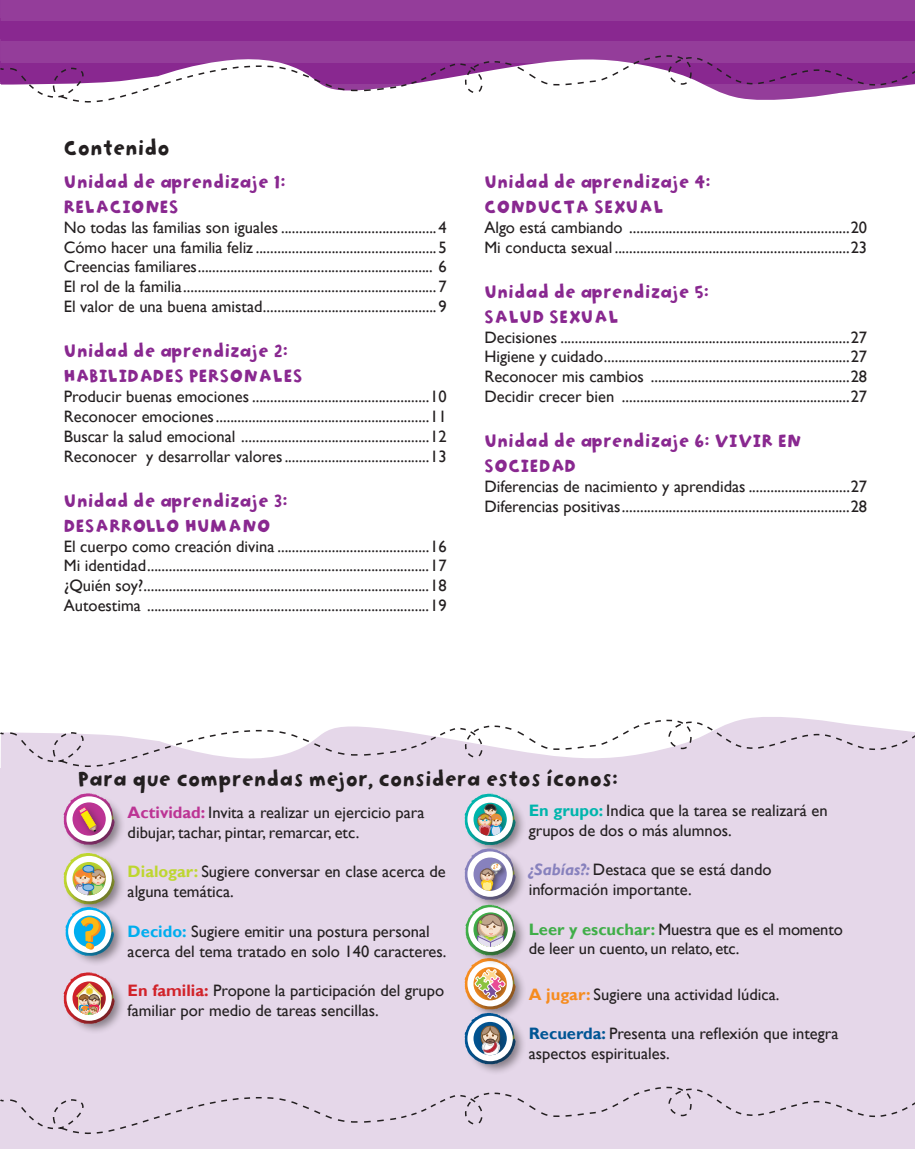
<style>
.page{position:relative;width:915px;height:1149px;background:#fff}
.page>*{position:absolute;margin:0;border:0;box-sizing:border-box;transform-origin:0 0}
.t1{font:24px "Slappy Inline";color:#231f20}
.INDICE_UNIDAD{font:21px/25.2px "Slappy Inline";color:#892890}
.INDICE_TXT_SEC{font:16.5px/19.8px "Gill Sans";color:#231f20}
.t2{font:700 6px "Myriad Pro";color:#f7931d}
.s1{font-weight:700;color:#bc3494}
.s2{font-weight:700;color:#bed630}
.s3{font-weight:700;color:#00aeef}
.s4{font-weight:700;color:#d1232a}
.s5{font-weight:700;color:#00b5ac}
.s6{font-weight:700;font-style:italic;color:#8781bd}
.s7{font-weight:700;color:#40ae49}
.s8{font-weight:700;color:#f68c1f}
.s9{font-weight:700;color:#005594}
</style>
<div class="page">
<svg style="left:0;top:73px;width:914px;height:30px"></svg>
<svg style="left:0;top:0;width:914px;height:73px;background:#933d99"></svg>
<div style="left:0;top:767px;width:914px;height:381px;background:#e5d7e9"></div>
<svg style="left:0;top:717px;width:914px;height:51px"></svg>
<svg style="left:0;top:793px;width:914px;height:342px"></svg>
<p class="t1" style="left:64px;top:132px;width:108px">Contenido</p>
<p class="INDICE_UNIDAD" style="left:64px;top:168px;width:223px">Unidad de aprendizaje 1:</p>
<p class="INDICE_UNIDAD" style="left:64px;top:194px;width:117px">RELACIONES</p>
<p class="INDICE_TXT_SEC" style="left:64px;top:217px;width:384px">No todas las familias son iguales ...........................................4</p>
<p class="INDICE_TXT_SEC" style="left:64px;top:237px;width:384px">Cómo hacer una familia feliz ..................................................5</p>
<p class="INDICE_TXT_SEC" style="left:64px;top:257px;width:384px">Creencias familiares................................................................. 6</p>
<p class="INDICE_TXT_SEC" style="left:64px;top:277px;width:384px">El rol de la familia......................................................................7</p>
<p class="INDICE_TXT_SEC" style="left:64px;top:297px;width:384px">El valor de una buena amistad................................................9</p>
<p class="INDICE_UNIDAD" style="left:64px;top:338px;width:226px">Unidad de aprendizaje 2:</p>
<p class="INDICE_UNIDAD" style="left:64px;top:363px;width:241px">HABILIDADES PERSONALES</p>
<p class="INDICE_TXT_SEC" style="left:64px;top:387px;width:384px">Producir buenas emociones .................................................10</p>
<p class="INDICE_TXT_SEC" style="left:64px;top:406px;width:384px">Reconocer emociones...........................................................11</p>
<p class="INDICE_TXT_SEC" style="left:64px;top:426px;width:384px">Buscar la salud emocional ....................................................12</p>
<p class="INDICE_TXT_SEC" style="left:64px;top:446px;width:384px">Reconocer y desarrollar valores........................................13</p>
<p class="INDICE_UNIDAD" style="left:64px;top:487px;width:225px">Unidad de aprendizaje 3:</p>
<p class="INDICE_UNIDAD" style="left:64px;top:512px;width:209px">DESARROLLO HUMANO</p>
<p class="INDICE_TXT_SEC" style="left:64px;top:536px;width:384px">El cuerpo como creación divina ..........................................16</p>
<p class="INDICE_TXT_SEC" style="left:64px;top:556px;width:384px">Mi identidad..............................................................................17</p>
<p class="INDICE_TXT_SEC" style="left:64px;top:576px;width:384px">¿Quién soy?...............................................................................18</p>
<p class="INDICE_TXT_SEC" style="left:64px;top:595px;width:384px">Autoestima ..............................................................................19</p>
<p class="INDICE_UNIDAD" style="left:484px;top:168px;width:228px">Unidad de aprendizaje 4:</p>
<p class="INDICE_UNIDAD" style="left:484px;top:194px;width:181px">CONDUCTA SEXUAL</p>
<p class="INDICE_TXT_SEC" style="left:484px;top:217px;width:384px">Algo está cambiando .............................................................20</p>
<p class="INDICE_TXT_SEC" style="left:484px;top:237px;width:384px">Mi conducta sexual .................................................................23</p>
<p class="INDICE_UNIDAD" style="left:484px;top:278px;width:226px">Unidad de aprendizaje 5:</p>
<p class="INDICE_UNIDAD" style="left:484px;top:303px;width:136px">SALUD SEXUAL</p>
<p class="INDICE_TXT_SEC" style="left:484px;top:327px;width:384px">Decisiones ................................................................................27</p>
<p class="INDICE_TXT_SEC" style="left:484px;top:347px;width:384px">Higiene y cuidado....................................................................27</p>
<p class="INDICE_TXT_SEC" style="left:484px;top:367px;width:384px">Reconocer mis cambios .......................................................28</p>
<p class="INDICE_TXT_SEC" style="left:484px;top:387px;width:384px">Decidir crecer bien ...............................................................27</p>
<p class="INDICE_UNIDAD" style="left:484px;top:428px;width:319px">Unidad de aprendizaje 6: VIVIR EN<br>SOCIEDAD</p>
<p class="INDICE_TXT_SEC" style="left:484px;top:477px;width:384px">Diferencias de nacimiento y aprendidas ............................27</p>
<p class="INDICE_TXT_SEC" style="left:484px;top:496px;width:384px">Diferencias positivas...............................................................28</p>
<p class="t1" style="left:78px;top:763px;width:541px">Para que comprendas mejor, considera estos íconos:</p>
<p class="INDICE_TXT_SEC" style="left:128px;top:802px;width:298px"><span class="s1">Actividad:</span> Invita a realizar un ejercicio para dibujar, tachar, pintar, remarcar, etc.</p>
<p class="INDICE_TXT_SEC" style="left:128px;top:861px;width:319px"><span class="s2">Dialogar:</span> Sugiere conversar en clase acerca de alguna temática.</p>
<p class="INDICE_TXT_SEC" style="left:128px;top:921px;width:320px"><span class="s3">Decido:</span> Sugiere emitir una postura personal acerca del tema tratado en solo 140 caracteres.</p>
<p class="INDICE_TXT_SEC" style="left:128px;top:980px;width:318px"><span class="s4">En familia:</span> Propone la participación del grupo familiar por medio de tareas sencillas.</p>
<p class="INDICE_TXT_SEC" style="left:528px;top:800px;width:300px"><span class="s5">En grupo:</span> Indica que la tarea se realizará en grupos de dos o más alumnos.</p>
<p class="INDICE_TXT_SEC" style="left:528px;top:859px;width:244px"><span class="s6">¿Sabías?:</span> Destaca que se está dando información importante.</p>
<p class="INDICE_TXT_SEC" style="left:528px;top:919px;width:315px"><span class="s7">Leer y escuchar:</span> Muestra que es el momento de leer un cuento, un relato, etc.</p>
<p class="INDICE_TXT_SEC" style="left:528px;top:984px;width:252px"><span class="s8">A jugar:</span> Sugiere una actividad lúdica.</p>
<p class="INDICE_TXT_SEC" style="left:528px;top:1023px;width:311px"><span class="s9">Recuerda:</span> Presenta una reflexión que integra aspectos espirituales.</p>
<p class="t2" style="left:493px;top:862px;width:7px">¿?</p>
</div>
